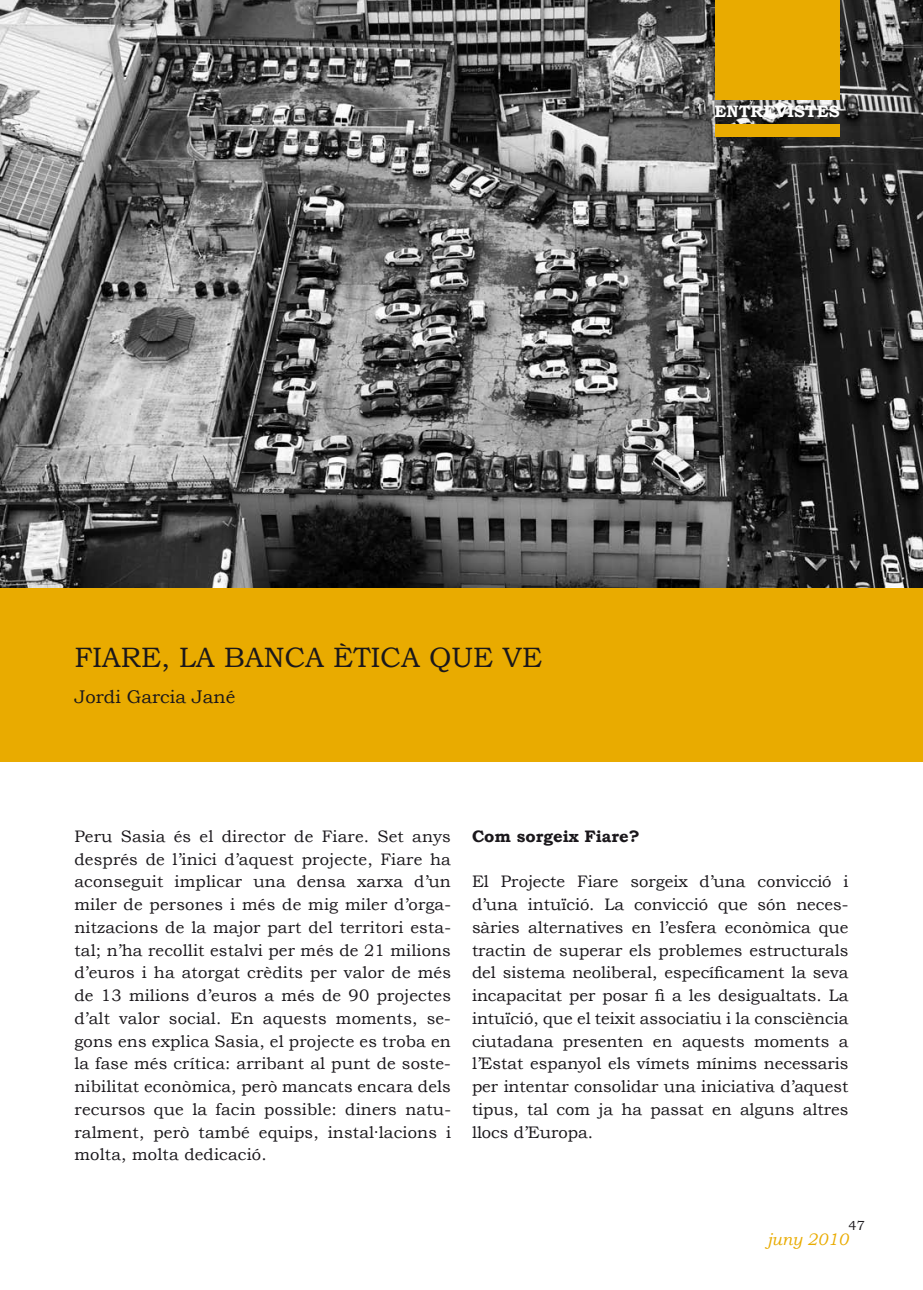
<style>
.page{position:relative;width:923px;height:1290px;background:#fff}
.page>*{position:absolute;margin:0;border:0;box-sizing:border-box;transform-origin:0 0}
.t1{font:28px "Bookman Old Style";color:#1a171b}
.t2{font:18.38px "Bookman Old Style";color:#1a171b}
.t3{font:16.62px/22.8px "Bookman Old Style";letter-spacing:.01em;color:#1a171b;text-align:justify}
.t4{font:700 16.62px "Bookman Old Style";color:#1a171b}
.t5{font:700 16.62px "Bookman Old Style";color:#fff}
.t6{font:italic 16.62px "Bookman Old Style";color:#e9ab00}
.t7{font:13.12px "Bookman Old Style";color:#1a171b}
</style>
<div class="page">
<img style="left:0;top:0;width:923px;height:588px">
<div style="left:0;top:588px;width:923px;height:174px;background:#e9ab00"></div>
<div style="left:715px;top:0;width:124px;height:100px;background:#e9ab00"></div>
<div style="left:715px;top:124px;width:124px;height:13px;background:#e9ab00"></div>
<p class="t5" style="left:714px;top:101px;width:127px">ENTREVISTES</p>
<h1 class="t1" style="left:74px;top:642px;width:36px">Fiare</h1>
<h1 class="t1" style="left:161px;top:642px;width:84px">, la banca</h1>
<h1 class="t1" style="left:333px;top:642px;width:38px">ètica</h1>
<h1 class="t1" style="left:429px;top:642px;width:94px">que ve</h1>
<p class="t2" style="left:74px;top:686px;width:162px">Jordi Garcia Jané</p>
<p class="t3" style="left:74px;top:825px;width:378px">Peru Sasia és el director de Fiare. Set anys després de l’inici d’aquest projecte, Fiare ha aconseguit implicar una densa xarxa d’un miler de persones i més de mig miler d’orga&shy;nitzacions de la major part del territori esta&shy;tal; n’ha recollit estalvi per més de 21 milions d’euros i ha atorgat crèdits per valor de més de 13 milions d’euros a més de 90 projectes d’alt valor social. En aquests moments, se&shy;gons ens explica Sasia, el projecte es troba en la fase més crítica: arribant al punt de soste&shy;nibilitat econòmica, però mancats encara dels recursos que la facin possible: diners natu&shy;ralment, però també equips, instal·lacions i molta, molta dedicació.</p>
<p class="t4" style="left:472px;top:826px;width:169px">Com sorgeix Fiare?</p>
<p class="t3" style="left:472px;top:870px;width:378px">El Projecte Fiare sorgeix d’una convicció i d’una intuïció. La convicció que són neces&shy;sàries alternatives en l’esfera econòmica que tractin de superar els problemes estructurals del sistema neoliberal, específicament la seva incapacitat per posar fi a les desigualtats. La intuïció, que el teixit associatiu i la consciència ciutadana presenten en aquests moments a l’Estat espanyol els vímets mínims necessaris per intentar consolidar una iniciativa d’aquest tipus, tal com ja ha passat en alguns altres llocs d’Europa.</p>
<p class="t7" style="left:848px;top:1218px;width:18px">47</p>
<p class="t6" style="left:767px;top:1230px;width:83px">juny 2010</p>
</div>
